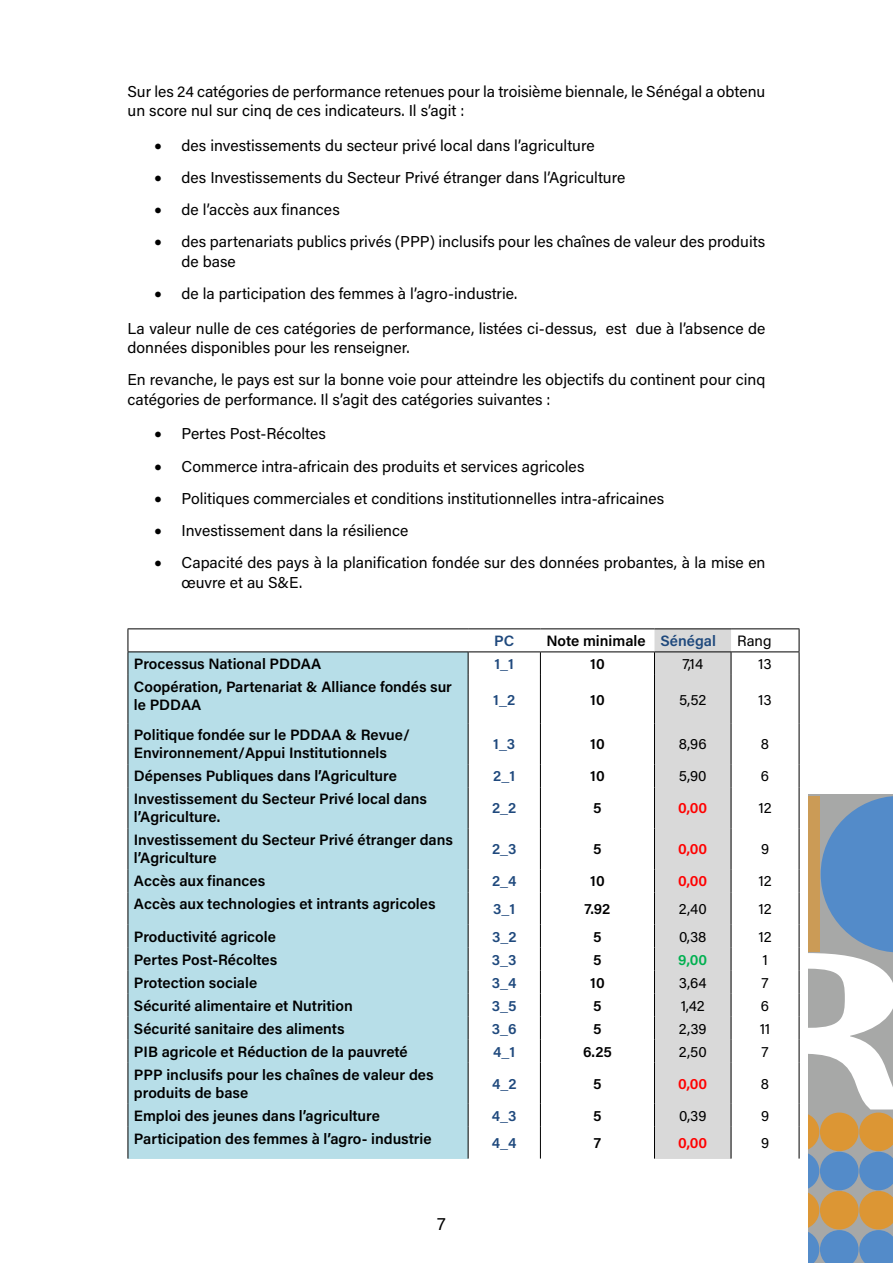
<style>
.page{position:relative;width:893px;height:1263px;background:#fff}
.page>*{position:absolute;margin:0;border:0;box-sizing:border-box;transform-origin:0 0}
.t1{font:18px "Acumin Pro";color:#000}
.t2{font:15.75px/19.5px "Acumin Pro";color:#000}
.t3{font:600 15px/18px "Acumin Pro";color:#000}
.t4{font:15px "Acumin Pro";color:#000}
.t5{font:600 15px "Acumin Pro";color:#1f497d}
.t6{font:600 15px "Acumin Pro";letter-spacing:.005em;color:#f00}
.t7{font:600 15px "Acumin Pro";color:#00b050}
</style>
<div class="page">
<div style="left:128px;top:652px;width:337px;height:507px;background:#b7dee8"></div>
<hr style="left:128px;top:651px;width:340px;height:1px;background:#000">
<hr style="left:128px;top:675px;width:1px;height:48px;background:#000">
<hr style="left:128px;top:723px;width:1px;height:41px;background:#000">
<svg style="left:128px;top:764px;width:1px;height:23px"></svg>
<hr style="left:128px;top:787px;width:1px;height:41px;background:#000">
<hr style="left:128px;top:828px;width:1px;height:41px;background:#000">
<svg style="left:128px;top:869px;width:1px;height:23px"></svg>
<hr style="left:128px;top:892px;width:1px;height:32px;background:#000">
<svg style="left:128px;top:924px;width:1px;height:139px"></svg>
<hr style="left:128px;top:1063px;width:1px;height:41px;background:#000">
<svg style="left:128px;top:1104px;width:1px;height:23px"></svg>
<hr style="left:128px;top:1127px;width:1px;height:31px;background:#000">
<hr style="left:128px;top:628px;width:340px;height:1px;background:#000">
<svg style="left:128px;top:629px;width:1px;height:46px"></svg>
<hr style="left:468px;top:628px;width:72px;height:1px;background:#000">
<hr style="left:540px;top:628px;width:114px;height:1px;background:#000">
<hr style="left:654px;top:628px;width:77px;height:1px;background:#000">
<hr style="left:731px;top:628px;width:68px;height:1px;background:#000">
<svg style="left:465px;top:629px;width:428px;height:634px"></svg>
<p class="t2" style="left:128px;top:81px;width:639px">Sur les 24 catégories de performance retenues pour la troisième biennale, le Sénégal a obtenu un score nul sur cinq de ces indicateurs. Il s’agit :</p>
<p class="t2" style="left:155px;top:135px;width:442px">• des investissements du secteur privé local dans l’agriculture</p>
<p class="t2" style="left:155px;top:167px;width:472px">• des Investissements du Secteur Privé étranger dans l’Agriculture</p>
<p class="t2" style="left:155px;top:199px;width:187px">• de l’accès aux finances</p>
<p class="t2" style="left:182px;top:231px;width:585px;text-indent:-27px">• des partenariats publics privés (PPP) inclusifs pour les chaînes de valeur des produits de base</p>
<p class="t2" style="left:155px;top:283px;width:364px">• de la participation des femmes à l’agro-industrie.</p>
<p class="t2" style="left:128px;top:318px;width:639px">La valeur nulle de ces catégories de performance, listées ci-dessus, est due à l’absence de données disponibles pour les renseigner.</p>
<p class="t2" style="left:128px;top:370px;width:639px">En revanche, le pays est sur la bonne voie pour atteindre les objectifs du continent pour cinq catégories de performance. Il s’agit des catégories suivantes :</p>
<p class="t2" style="left:155px;top:424px;width:173px">• Pertes Post-Récoltes</p>
<p class="t2" style="left:155px;top:456px;width:431px">• Commerce intra-africain des produits et services agricoles</p>
<p class="t2" style="left:155px;top:488px;width:511px">• Politiques commerciales et conditions institutionnelles intra-africaines</p>
<p class="t2" style="left:155px;top:520px;width:255px">• Investissement dans la résilience</p>
<p class="t2" style="left:182px;top:553px;width:585px;text-indent:-27px">• Capacité des pays à la planification fondée sur des données probantes, à la mise en œuvre et au S&amp;E.</p>
<p class="t5" style="left:494px;top:630px;width:22px">PC</p>
<p class="t3" style="left:546px;top:631px;width:101px">Note minimale</p>
<p class="t5" style="left:660px;top:630px;width:57px">Sénégal</p>
<p class="t4" style="left:737px;top:630px;width:36px">Rang</p>
<p class="t3" style="left:134px;top:654px;width:189px">Processus National PDDAA</p>
<p class="t5" style="left:494px;top:653px;width:21px">1_1</p>
<p class="t3" style="left:590px;top:654px;width:16px">10</p>
<p class="t4" style="left:682px;top:653px;width:22px">7,14</p>
<p class="t4" style="left:758px;top:653px;width:15px">13</p>
<p class="t3" style="left:134px;top:677px;width:320px">Coopération, Partenariat &amp; Alliance fondés sur le PDDAA</p>
<p class="t5" style="left:493px;top:689px;width:23px">1_2</p>
<p class="t3" style="left:590px;top:690px;width:16px">10</p>
<p class="t4" style="left:679px;top:689px;width:29px">5,52</p>
<p class="t4" style="left:758px;top:689px;width:15px">13</p>
<p class="t3" style="left:134px;top:725px;width:277px">Politique fondée sur le PDDAA &amp; Revue/<br>Environnement/Appui Institutionnels</p>
<p class="t5" style="left:493px;top:733px;width:24px">1_3</p>
<p class="t3" style="left:590px;top:734px;width:16px">10</p>
<p class="t4" style="left:679px;top:734px;width:29px">8,96</p>
<p class="t4" style="left:761px;top:734px;width:10px">8</p>
<p class="t3" style="left:134px;top:766px;width:264px">Dépenses Publiques dans l’Agriculture</p>
<p class="t5" style="left:493px;top:765px;width:23px">2_1</p>
<p class="t3" style="left:590px;top:766px;width:16px">10</p>
<p class="t4" style="left:679px;top:766px;width:29px">5,90</p>
<p class="t4" style="left:761px;top:766px;width:10px">6</p>
<p class="t3" style="left:134px;top:789px;width:295px">Investissement du Secteur Privé local dans l’Agriculture.</p>
<p class="t5" style="left:492px;top:797px;width:26px">2_2</p>
<p class="t3" style="left:593px;top:798px;width:10px">5</p>
<p class="t6" style="left:678px;top:797px;width:31px">0,00</p>
<p class="t4" style="left:758px;top:798px;width:15px">12</p>
<p class="t3" style="left:134px;top:830px;width:321px">Investissement du Secteur Privé étranger dans l’Agriculture</p>
<p class="t5" style="left:492px;top:839px;width:26px">2_3</p>
<p class="t3" style="left:593px;top:839px;width:10px">5</p>
<p class="t6" style="left:678px;top:839px;width:31px">0,00</p>
<p class="t4" style="left:761px;top:839px;width:10px">9</p>
<p class="t3" style="left:134px;top:871px;width:133px">Accès aux finances</p>
<p class="t5" style="left:492px;top:871px;width:26px">2_4</p>
<p class="t3" style="left:590px;top:871px;width:16px">10</p>
<p class="t6" style="left:678px;top:871px;width:31px">0,00</p>
<p class="t4" style="left:758px;top:871px;width:15px">12</p>
<p class="t3" style="left:134px;top:894px;width:303px">Accès aux technologies et intrants agricoles</p>
<p class="t5" style="left:493px;top:898px;width:24px">3_1</p>
<p class="t3" style="left:585px;top:899px;width:27px">7.92</p>
<p class="t4" style="left:679px;top:898px;width:29px">2,40</p>
<p class="t4" style="left:758px;top:898px;width:15px">12</p>
<p class="t3" style="left:134px;top:927px;width:143px">Productivité agricole</p>
<p class="t5" style="left:492px;top:926px;width:26px">3_2</p>
<p class="t3" style="left:593px;top:927px;width:10px">5</p>
<p class="t4" style="left:679px;top:926px;width:29px">0,38</p>
<p class="t4" style="left:758px;top:926px;width:15px">12</p>
<p class="t3" style="left:134px;top:950px;width:145px">Pertes Post-Récoltes</p>
<p class="t5" style="left:492px;top:949px;width:26px">3_3</p>
<p class="t3" style="left:593px;top:950px;width:10px">5</p>
<p class="t7" style="left:678px;top:949px;width:30px">9,00</p>
<p class="t4" style="left:762px;top:949px;width:7px">1</p>
<p class="t3" style="left:134px;top:973px;width:125px">Protection sociale</p>
<p class="t5" style="left:492px;top:972px;width:26px">3_4</p>
<p class="t3" style="left:590px;top:973px;width:16px">10</p>
<p class="t4" style="left:679px;top:972px;width:29px">3,64</p>
<p class="t4" style="left:761px;top:972px;width:9px">7</p>
<p class="t3" style="left:134px;top:996px;width:220px">Sécurité alimentaire et Nutrition</p>
<p class="t5" style="left:492px;top:995px;width:26px">3_5</p>
<p class="t3" style="left:593px;top:996px;width:10px">5</p>
<p class="t4" style="left:681px;top:995px;width:26px">1,42</p>
<p class="t4" style="left:761px;top:995px;width:10px">6</p>
<p class="t3" style="left:134px;top:1019px;width:212px">Sécurité sanitaire des aliments</p>
<p class="t5" style="left:492px;top:1018px;width:26px">3_6</p>
<p class="t3" style="left:593px;top:1019px;width:10px">5</p>
<p class="t4" style="left:679px;top:1018px;width:29px">2,39</p>
<p class="t4" style="left:760px;top:1018px;width:12px">11</p>
<p class="t3" style="left:134px;top:1042px;width:275px">PIB agricole et Réduction de la pauvreté</p>
<p class="t5" style="left:493px;top:1041px;width:24px">4_1</p>
<p class="t3" style="left:583px;top:1042px;width:30px">6.25</p>
<p class="t4" style="left:679px;top:1041px;width:30px">2,50</p>
<p class="t4" style="left:761px;top:1041px;width:9px">7</p>
<p class="t3" style="left:134px;top:1065px;width:301px">PPP inclusifs pour les chaînes de valeur des produits de base</p>
<p class="t5" style="left:492px;top:1073px;width:26px">4_2</p>
<p class="t3" style="left:593px;top:1074px;width:10px">5</p>
<p class="t6" style="left:678px;top:1073px;width:31px">0,00</p>
<p class="t4" style="left:761px;top:1073px;width:10px">8</p>
<p class="t3" style="left:134px;top:1106px;width:248px">Emploi des jeunes dans l’agriculture</p>
<p class="t5" style="left:492px;top:1105px;width:26px">4_3</p>
<p class="t3" style="left:593px;top:1106px;width:10px">5</p>
<p class="t4" style="left:679px;top:1105px;width:29px">0,39</p>
<p class="t4" style="left:761px;top:1105px;width:10px">9</p>
<p class="t3" style="left:134px;top:1129px;width:299px">Participation des femmes à l’agro- industrie</p>
<p class="t5" style="left:492px;top:1133px;width:26px">4_4</p>
<p class="t3" style="left:594px;top:1133px;width:9px">7</p>
<p class="t6" style="left:678px;top:1133px;width:31px">0,00</p>
<p class="t4" style="left:761px;top:1133px;width:10px">9</p>
<p class="t1" style="left:437px;top:1211px;width:10px">7</p>
</div>
